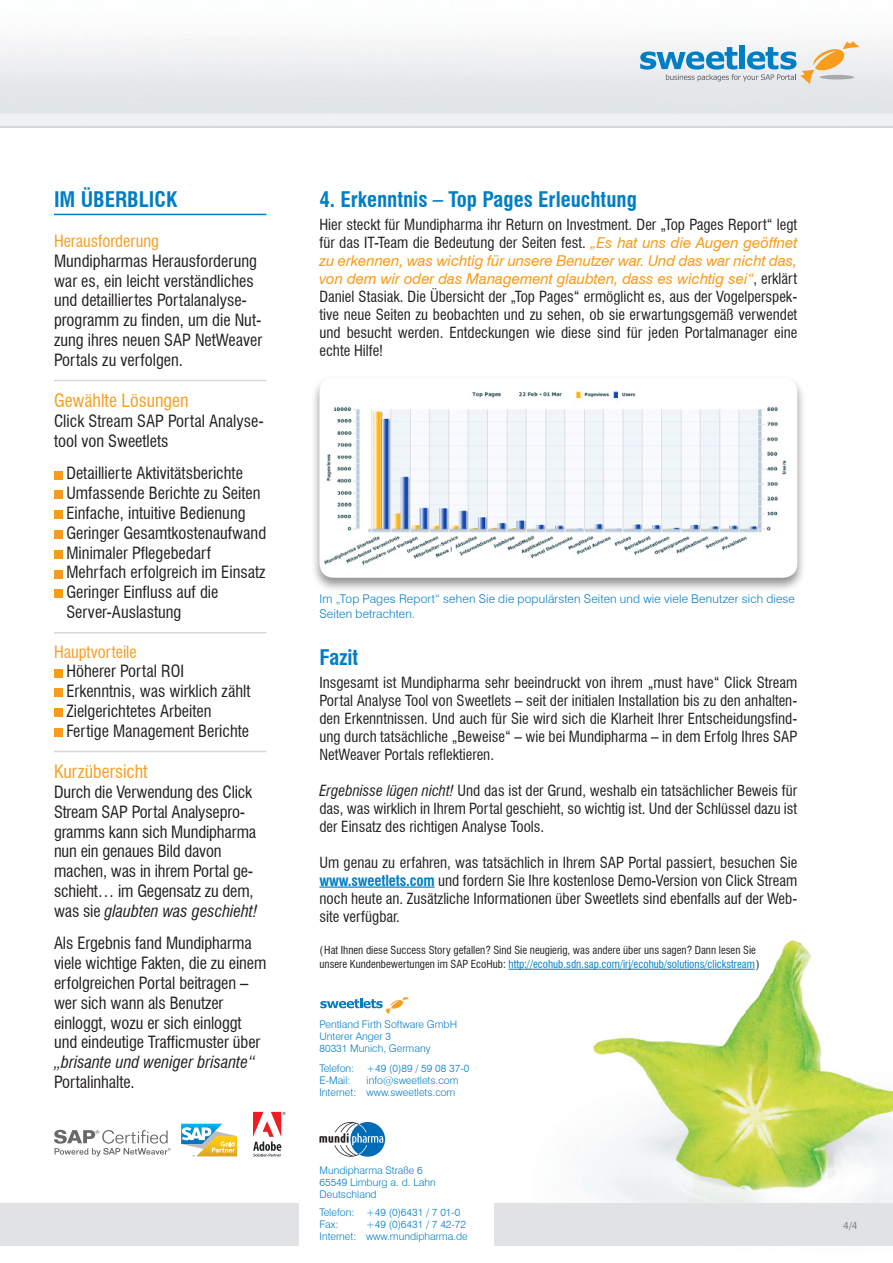
<style>
.page{position:relative;width:893px;height:1263px;background:#fff}
.page>*{position:absolute;margin:0;border:0;box-sizing:border-box;transform-origin:0 0}
.t1{font:700 condensed 21px "Swiss 721 BT";color:#007ec5}
.t2{font:condensed 18px "Swiss 721 BT";color:#f89c1c}
.t3{font:condensed 16.5px/19.8px "Swiss 721 BT";color:#231f20}
.t4{font:condensed 16.5px "Swiss 721 BT";color:#f89c1c}
.t5{font:condensed 15px/18px "Swiss 721 BT";color:#231f20;text-align:justify}
.t6{font:300 12px/14.4px "Swiss 721 BT";letter-spacing:.015em;color:#007ec5}
.t7{font:condensed 10.8px "Swiss 721 BT";color:#007ec5}
.t8{font:condensed 10.8px "Swiss 721 BT";color:#231f20}
.t9{font:300 10.5px/12px "Swiss 721 BT";color:#007ec5}
.t10{font:300 10.5px "Swiss 721 BT";color:#69696c}
.s1{font-style:italic}
.s2{font-style:italic;font-stretch:normal;color:#f89c1c}
.s3{font-weight:700;color:#007ec5}
.s4{color:#231f20}
</style>
<div class="page">
<img style="left:511px;top:940px;width:382px;height:263px">
<hr style="left:319px;top:886px;width:116px;height:2px;background:#007ec5">
<hr style="left:509px;top:969px;width:246px;height:1px;background:#007ec5">
<hr style="left:54px;top:214px;width:212px;height:1px;background:#007ec5">
<hr style="left:54px;top:380px;width:212px;height:1px;background:#d6d7d9">
<hr style="left:54px;top:632px;width:212px;height:1px;background:#d6d7d9">
<hr style="left:54px;top:751px;width:212px;height:1px;background:#d6d7d9">
<div style="left:54px;top:471px;width:8px;height:8px;background:#f89c1c"></div>
<div style="left:54px;top:491px;width:8px;height:8px;background:#f89c1c"></div>
<div style="left:54px;top:510px;width:8px;height:9px;background:#f89c1c"></div>
<div style="left:54px;top:530px;width:8px;height:9px;background:#f89c1c"></div>
<div style="left:54px;top:550px;width:8px;height:8px;background:#f89c1c"></div>
<div style="left:54px;top:570px;width:8px;height:8px;background:#f89c1c"></div>
<div style="left:54px;top:590px;width:8px;height:8px;background:#f89c1c"></div>
<div style="left:54px;top:669px;width:8px;height:8px;background:#f89c1c"></div>
<div style="left:54px;top:689px;width:8px;height:8px;background:#f89c1c"></div>
<div style="left:54px;top:708px;width:8px;height:9px;background:#f89c1c"></div>
<div style="left:54px;top:728px;width:8px;height:9px;background:#f89c1c"></div>
<div style="left:310px;top:375px;width:496px;height:218px;background:#231f20;opacity:.5"></div>
<div style="left:321px;top:379px;width:475px;height:198px;background:#fff;border-radius:13px"></div>
<img style="left:321px;top:380px;width:470px;height:191px">
<div style="left:319px;top:377px;width:478px;height:201px;border:2px solid #fff;border-radius:13px"></div>
<div style="left:495px;top:1203px;width:398px;height:43px;background:#e1e2e4"></div>
<div style="left:0;top:1203px;width:299px;height:43px;background:#e1e2e4"></div>
<svg style="left:320px;top:997px;width:89px;height:17px"></svg>
<svg style="left:350px;top:1122px;width:35px;height:35px"></svg>
<svg style="left:319px;top:1122px;width:64px;height:35px"></svg>
<svg style="left:640px;top:41px;width:220px;height:43px"></svg>
<svg style="left:253px;top:1112px;width:32px;height:44px"></svg>
<svg style="left:54px;top:1130px;width:117px;height:26px"></svg>
<svg style="left:181px;top:1124px;width:56px;height:32px"></svg>
<p class="t1" style="left:54px;top:187px;width:125px">IM ÜBERBLICK</p>
<p class="t4" style="left:54px;top:231px;width:107px">Herausforderung</p>
<p class="t3" style="left:54px;top:251px;width:210px">Mundipharmas Herausforderung war es, ein leicht verständliches und detailliertes Portalanalyse&shy;programm zu finden, um die Nut&shy;zung ihres neuen SAP NetWeaver<br>Portals zu verfolgen.</p>
<p class="t2" style="left:54px;top:390px;width:136px">Gewählte Lösungen</p>
<p class="t3" style="left:54px;top:411px;width:211px">Click Stream SAP Portal Analyse&shy;tool von Sweetlets</p>
<p class="t3" style="left:66px;top:463px;width:178px">Detaillierte Aktivitätsberichte</p>
<p class="t3" style="left:66px;top:483px;width:196px">Umfassende Berichte zu Seiten</p>
<p class="t3" style="left:66px;top:503px;width:181px">Einfache, intuitive Bedienung</p>
<p class="t3" style="left:66px;top:523px;width:201px">Geringer Gesamtkostenaufwand</p>
<p class="t3" style="left:66px;top:543px;width:146px">Minimaler Pflegebedarf</p>
<p class="t3" style="left:66px;top:562px;width:201px">Mehrfach erfolgreich im Einsatz</p>
<p class="t3" style="left:66px;top:582px;width:153px">Geringer Einfluss auf die<br>Server-Auslastung</p>
<p class="t4" style="left:54px;top:642px;width:84px">Hauptvorteile</p>
<p class="t3" style="left:66px;top:661px;width:119px">Höherer Portal ROI</p>
<p class="t3" style="left:66px;top:681px;width:185px">Erkenntnis, was wirklich zählt</p>
<p class="t3" style="left:66px;top:701px;width:147px">Zielgerichtetes Arbeiten</p>
<p class="t3" style="left:66px;top:721px;width:184px">Fertige Management Berichte</p>
<p class="t2" style="left:54px;top:761px;width:95px">Kurzübersicht</p>
<p class="t3" style="left:54px;top:782px;width:205px">Durch die Verwendung des Click<br>Stream SAP Portal Analysepro&shy;gramms kann sich Mundipharma nun ein genaues Bild davon machen, was in ihrem Portal ge&shy;schieht… im Gegensatz zu dem, was sie <span class="s1">glaubten was geschieht!</span></p>
<p class="t3" style="left:54px;top:933px;width:214px">Als Ergebnis fand Mundipharma viele wichtige Fakten, die zu einem erfolgreichen Portal beitragen – wer sich wann als Benutzer einloggt, wozu er sich einloggt und eindeutige Trafficmuster über <span class="s1">„brisante und weniger brisante“<br></span>Portalinhalte.</p>
<p class="t1" style="left:319px;top:187px;width:319px">4. Erkenntnis – Top Pages Erleuchtung</p>
<p class="t5" style="left:319px;top:215px;width:479px">Hier steckt für Mundipharma ihr Return on Investment. Der „Top Pages Report“ legt für das IT-Team die Bedeutung der Seiten fest. <span class="s2">„Es hat uns die Augen geöffnet zu erkennen, was wichtig für unsere Benutzer war. Und das war nicht das, von dem wir oder das Management glaubten, dass es wichtig sei“</span>, erklärt Daniel Stasiak. Die Übersicht der „Top Pages“ ermöglicht es, aus der Vogelperspek&shy;tive neue Seiten zu beobachten und zu sehen, ob sie erwartungsgemäß verwendet und besucht werden. Entdeckungen wie diese sind für jeden Portalmanager eine echte Hilfe!</p>
<p class="t6" style="left:319px;top:592px;width:477px">Im „Top Pages Report“ sehen Sie die populärsten Seiten und wie viele Benutzer sich diese<br>Seiten betrachten.</p>
<p class="t1" style="left:319px;top:645px;width:40px">Fazit</p>
<p class="t5" style="left:319px;top:673px;width:479px">Insgesamt ist Mundipharma sehr beeindruckt von ihrem „must have“ Click Stream Portal Analyse Tool von Sweetlets – seit der initialen Installation bis zu den anhalten&shy;den Erkenntnissen. Und auch für Sie wird sich die Klarheit Ihrer Entscheidungsfind&shy;ung durch tatsächliche „Beweise“ – wie bei Mundipharma – in dem Erfolg Ihres SAP NetWeaver Portals reflektieren.</p>
<p class="t5" style="left:319px;top:781px;width:479px"><span class="s1">Ergebnisse lügen nicht!</span> Und das ist der Grund, weshalb ein tatsächlicher Beweis für das, was wirklich in Ihrem Portal geschieht, so wichtig ist. Und der Schlüssel dazu ist der Einsatz des richtigen Analyse Tools.</p>
<p class="t5" style="left:319px;top:853px;width:479px">Um genau zu erfahren, was tatsächlich in Ihrem SAP Portal passiert, besuchen Sie <span class="s3">www.sweetlets.com</span> und fordern Sie Ihre kostenlose Demo-Version von Click Stream noch heute an. Zusätzliche Informationen über Sweetlets sind ebenfalls auf der Web&shy;site verfügbar.</p>
<p class="t8" style="left:319px;top:943px;width:438px">(Hat Ihnen diese Success Story gefallen? Sind Sie neugierig, was andere über uns sagen? Dann lesen Sie</p>
<p class="t7" style="left:319px;top:958px;width:442px"><span class="s4">unsere Kundenbewertungen im SAP EcoHub:</span> http://ecohub.sdn.sap.com/irj/ecohub/solutions/clickstream<span class="s4">)</span></p>
<p class="t9" style="left:319px;top:1018px;width:139px">Pentland Firth Software GmbH</p>
<p class="t9" style="left:319px;top:1030px;width:73px">Unterer Anger 3</p>
<p class="t9" style="left:319px;top:1042px;width:113px">80331 Munich, Germany</p>
<p class="t9" style="left:319px;top:1062px;width:36px">Telefon:</p>
<p class="t9" style="left:319px;top:1074px;width:33px">E-Mail:</p>
<p class="t9" style="left:319px;top:1086px;width:38px">Internet:</p>
<p class="t9" style="left:366px;top:1062px;width:104px">+49 (0)89 / 59 08 37-0</p>
<p class="t9" style="left:366px;top:1074px;width:93px">info@sweetlets.com</p>
<p class="t9" style="left:366px;top:1086px;width:90px">www.sweetlets.com</p>
<p class="t9" style="left:320px;top:1164px;width:105px">Mundipharma Straße 6</p>
<p class="t9" style="left:320px;top:1176px;width:118px">65549 Limburg a. d. Lahn<br>Deutschland</p>
<p class="t9" style="left:320px;top:1206px;width:143px">Telefon: +49 (0)6431 / 7 01-0</p>
<p class="t9" style="left:320px;top:1218px;width:21px">Fax:</p>
<p class="t9" style="left:366px;top:1218px;width:102px">+49 (0)6431 / 7 42-72</p>
<p class="t9" style="left:320px;top:1230px;width:150px">Internet: www.mundipharma.de</p>
<p class="t10" style="left:843px;top:1218px;width:16px">4/4</p>
</div>
